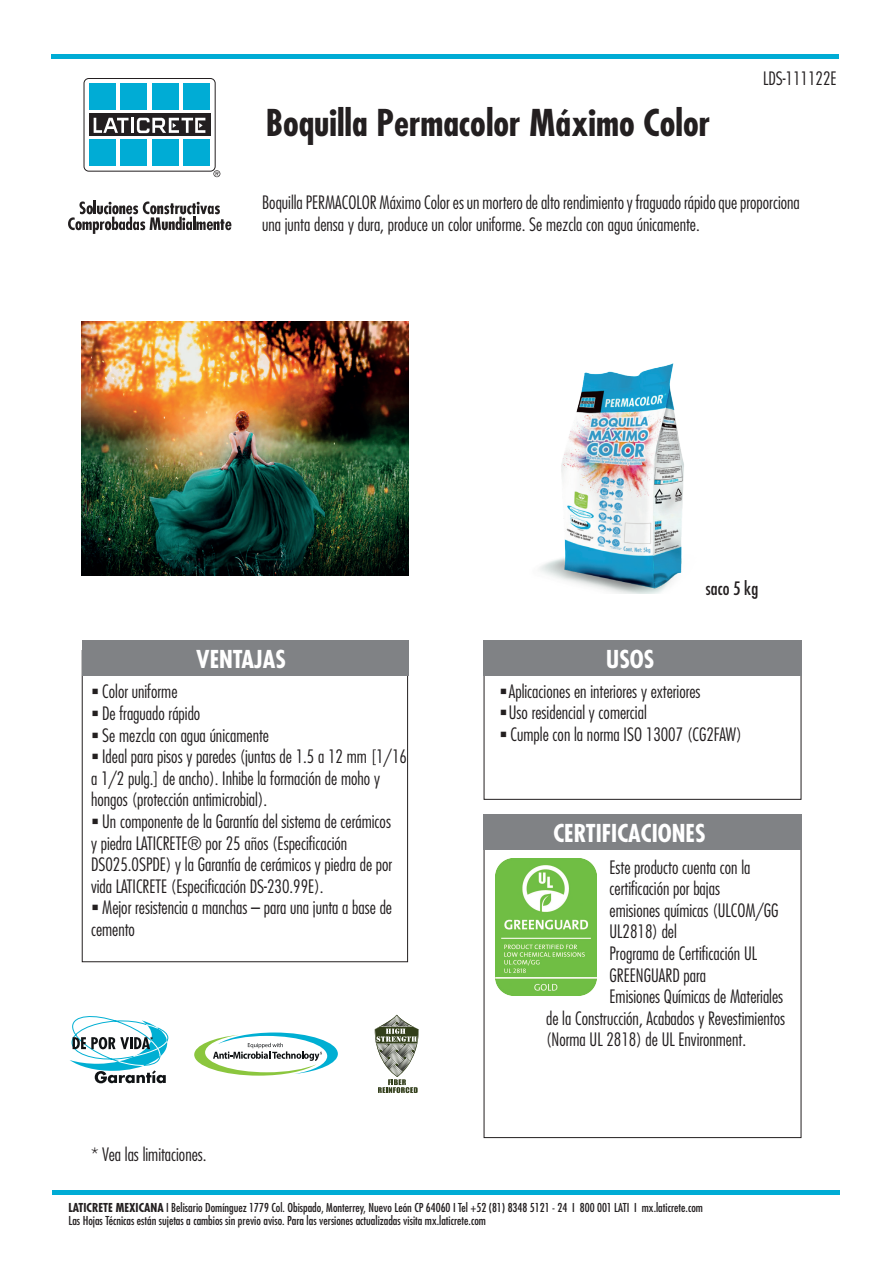
<style>
.page{position:relative;width:893px;height:1263px;background:#fff}
.page>*{position:absolute;margin:0;border:0;box-sizing:border-box;transform-origin:0 0}
.t1{font:700 condensed 36px "Futura Std";color:#231f20}
.t2{font:700 condensed 24px "Futura Std";color:#fff}
.t3{font:300 condensed 18px/21.6px "Futura Std";color:#231f20}
.t4{font:300 condensed 18px/21.6px "Futura";color:#231f20}
.t5{font:condensed 18px "Futura Std";color:#231f20}
.t6{font:condensed 12px/13.5px "Futura Std";color:#231f20}
.s1{font-weight:700}
</style>
<div class="page">
<hr style="left:51px;top:54px;width:788px;height:4px;background:#00acd5">
<hr style="left:52px;top:1191px;width:787px;height:4px;background:#00acd5">
<svg style="left:84px;top:78px;width:131px;height:93px"></svg>
<div style="left:84px;top:78px;width:131px;height:93px;border:1px solid #231f20;border-radius:5px"></div>
<div style="left:89px;top:140px;width:26px;height:26px;background:#00acd5"></div>
<div style="left:120px;top:140px;width:27px;height:26px;background:#00acd5"></div>
<div style="left:152px;top:140px;width:26px;height:26px;background:#00acd5"></div>
<div style="left:184px;top:140px;width:26px;height:26px;background:#00acd5"></div>
<div style="left:89px;top:114px;width:121px;height:22px;background:#231f20"></div>
<svg style="left:94px;top:118px;width:111px;height:15px"></svg>
<div style="left:89px;top:84px;width:26px;height:26px;background:#00acd5"></div>
<div style="left:120px;top:84px;width:27px;height:26px;background:#00acd5"></div>
<div style="left:152px;top:84px;width:26px;height:26px;background:#00acd5"></div>
<div style="left:184px;top:84px;width:26px;height:26px;background:#00acd5"></div>
<svg style="left:213px;top:170px;width:7px;height:7px"></svg>
<svg style="left:68px;top:201px;width:163px;height:33px"></svg>
<img style="left:539px;top:363px;width:145px;height:230px">
<div style="left:484px;top:640px;width:317px;height:160px;border:1px solid #231f20"></div>
<div style="left:483px;top:640px;width:319px;height:35px;background:#808285"></div>
<div style="left:483px;top:815px;width:319px;height:35px;background:#808285"></div>
<div style="left:82px;top:640px;width:327px;height:35px;background:#808285"></div>
<img style="left:82px;top:321px;width:326px;height:255px">
<img style="left:495px;top:859px;width:102px;height:136px">
<svg style="left:70px;top:1016px;width:99px;height:67px"></svg>
<svg style="left:194px;top:1032px;width:144px;height:44px"></svg>
<svg style="left:375px;top:1015px;width:44px;height:78px"></svg>
<h1 class="t1" style="left:266px;top:100px;width:446px">Boquilla Permacolor Máximo Color</h1>
<p class="t4" style="left:763px;top:68px;width:75px">LDS-111122E</p>
<p class="t4" style="left:262px;top:192px;width:539px">Boquilla PERMACOLOR Máximo Color es un mortero de alto rendimiento y fraguado rápido que proporciona una junta densa y dura, produce un color uniforme. Se mezcla con agua únicamente.</p>
<h2 class="t2" style="left:196px;top:644px;width:91px">VENTAJAS</h2>
<p class="t3" style="left:91px;top:681px;width:88px">▪ Color uniforme</p>
<p class="t3" style="left:91px;top:702px;width:111px">▪ De fraguado rápido</p>
<p class="t3" style="left:91px;top:724px;width:180px">▪ Se mezcla con agua únicamente</p>
<p class="t3" style="left:91px;top:746px;width:317px">▪ Ideal para pisos y paredes (juntas de 1.5 a 12 mm [1/16 a 1/2 pulg.] de ancho). Inhibe la formación de moho y hongos (protección antimicrobial).</p>
<p class="t3" style="left:91px;top:810px;width:303px">▪ Un componente de la Garantía del sistema de cerámicos y piedra LATICRETE® por 25 años (Especificación DS025.0SPDE) y la Garantía de cerámicos y piedra de por vida LATICRETE (Especificación DS-230.99E).</p>
<p class="t3" style="left:91px;top:897px;width:303px">▪ Mejor resistencia a manchas – para una junta a base de cemento</p>
<p class="t3" style="left:91px;top:1143px;width:117px">* Vea las limitaciones.</p>
<h2 class="t2" style="left:606px;top:644px;width:50px">USOS</h2>
<p class="t5" style="left:706px;top:578px;width:54px">saco 5 kg</p>
<p class="t3" style="left:499px;top:680px;width:203px">▪ Aplicaciones en interiores y exteriores</p>
<p class="t3" style="left:499px;top:702px;width:149px">▪ Uso residencial y comercial</p>
<p class="t3" style="left:499px;top:723px;width:244px">▪ Cumple con la norma ISO 13007 (CG2FAW)</p>
<h2 class="t2" style="left:553px;top:819px;width:154px">CERTIFICACIONES</h2>
<p class="t3" style="left:609px;top:856px;width:142px">Este producto cuenta con la</p>
<p class="t3" style="left:609px;top:878px;width:112px">certificación por bajas</p>
<p class="t3" style="left:609px;top:899px;width:171px">emisiones químicas (ULCOM/GG</p>
<p class="t3" style="left:609px;top:921px;width:69px">UL2818) del</p>
<p class="t3" style="left:609px;top:942px;width:149px">Programa de Certificación UL</p>
<p class="t3" style="left:609px;top:964px;width:98px">GREENGUARD para</p>
<p class="t3" style="left:609px;top:986px;width:175px">Emisiones Químicas de Materiales</p>
<p class="t3" style="left:546px;top:1007px;width:241px">de la Construcción, Acabados y Revestimientos</p>
<p class="t3" style="left:546px;top:1029px;width:201px">(Norma UL 2818) de UL Environment.</p>
<p class="t6" style="left:68px;top:1200px;width:636px"><span class="s1">LATICRETE MEXICANA</span> I Belisario Domínguez 1779 Col. Obispado, Monterrey, Nuevo León CP 64060 I Tel +52 (81) 8348 5121 - 24 I 800 001 LATI I mx.laticrete.com<br>Las Hojas Técnicas están sujetas a cambios sin previo aviso. Para las versiones actualizadas visita mx.laticrete.com</p>
</div>
